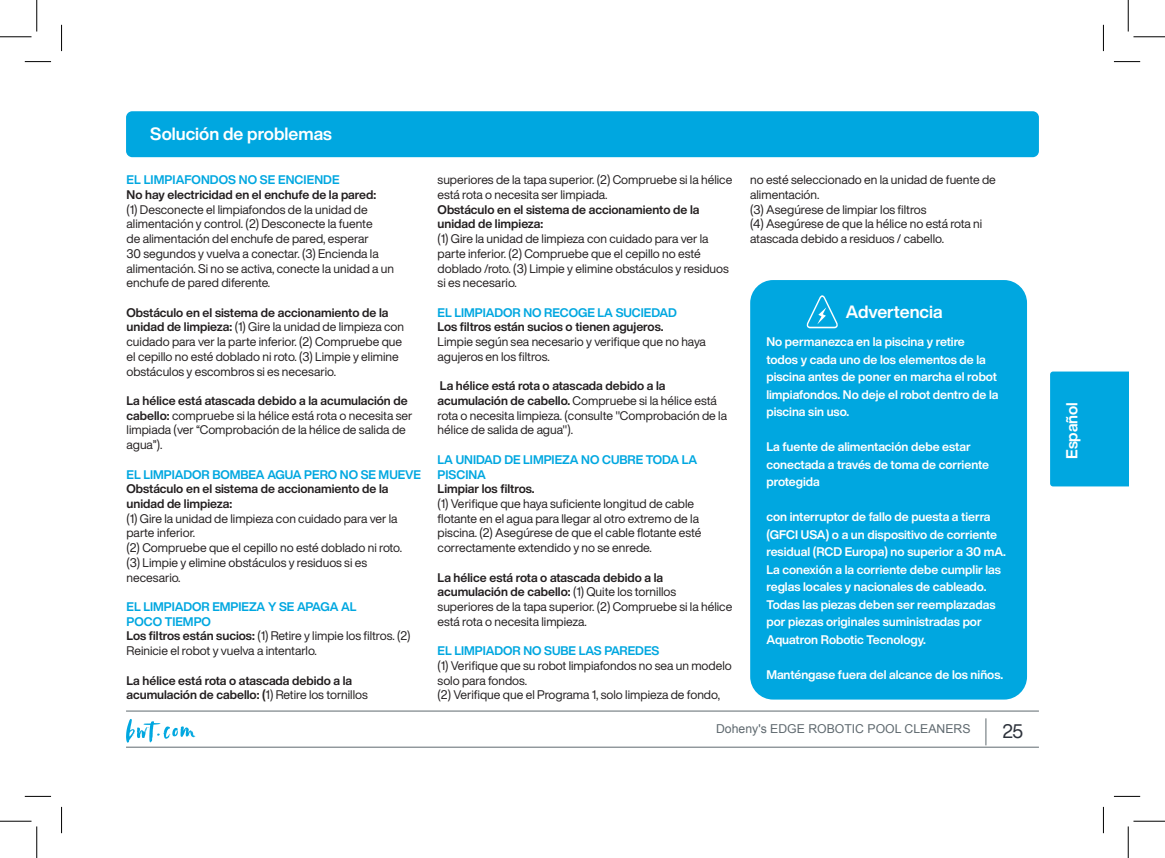
<style>
.page{position:relative;width:1165px;height:858px;background:#fff}
.page>*{position:absolute;margin:0;border:0;box-sizing:border-box;transform-origin:0 0}
.t1{font:19.25px "Helvetica Now Display";color:#2d323b}
.t2{font:700 17.5px "Helvetica Now Display";color:#fff}
.t3{font:700 15.75px "Helvetica Now Display";color:#fff}
.t4{font:12.25px/14.7px "Helvetica Now Display";color:#231f20}
.t5{font:700 12.25px/17.5px "Helvetica Now Display";color:#fff}
.t6{font:700 12.25px/14.7px "Helvetica Now Display";color:#231f20}
.t7{font:700 12.25px/14.7px "Helvetica Now Display";color:#00a7e0}
.t8{font:12.25px "Arial";color:#5f696f}
.s1{font-weight:700}
.s2{font-weight:400}
</style>
<div class="page">
<hr style="left:126px;top:746px;width:913px;height:1px;background:#5f696f">
<hr style="left:126px;top:710px;width:913px;height:1px;background:#5f696f">
<svg style="left:985px;top:718px;width:1px;height:27px"></svg>
<svg style="left:126px;top:719px;width:69px;height:23px"></svg>
<div style="left:1050px;top:371px;width:78px;height:115px;background:#00a7e0"></div>
<div style="left:1064px;top:396px;width:18px;height:63px;background:#00a7e0"></div>
<div style="left:126px;top:111px;width:913px;height:46px;background:#00a7e0;border-radius:6px"></div>
<div style="left:754px;top:284px;width:269px;height:411px;background:#00a7e0;border-radius:19px"></div>
<div style="left:750px;top:280px;width:277px;height:419px;border:9px solid #00a7e0;border-radius:19px"></div>
<svg style="left:806px;top:295px;width:32px;height:33px"></svg>
<svg style="left:25px;top:61px;width:26px;height:1px"></svg>
<svg style="left:1114px;top:61px;width:26px;height:1px"></svg>
<svg style="left:25px;top:795px;width:26px;height:1px"></svg>
<svg style="left:1114px;top:795px;width:26px;height:1px"></svg>
<svg style="left:61px;top:25px;width:1px;height:26px"></svg>
<svg style="left:61px;top:806px;width:1px;height:26px"></svg>
<svg style="left:1103px;top:25px;width:1px;height:26px"></svg>
<svg style="left:1103px;top:806px;width:1px;height:26px"></svg>
<hr style="left:0;top:36px;width:32px;height:1px;background:#000">
<hr style="left:1133px;top:36px;width:32px;height:1px;background:#000">
<hr style="left:0;top:820px;width:32px;height:1px;background:#000">
<hr style="left:1133px;top:820px;width:32px;height:1px;background:#000">
<hr style="left:36px;top:0;width:1px;height:32px;background:#000">
<hr style="left:36px;top:826px;width:1px;height:31px;background:#000">
<hr style="left:1128px;top:0;width:1px;height:32px;background:#000">
<hr style="left:1128px;top:826px;width:1px;height:31px;background:#000">
<p class="t2" style="left:150px;top:122px;width:183px">Solución de problemas</p>
<p class="t7" style="left:127px;top:172px;width:215px">EL LIMPIAFONDOS NO SE ENCIENDE</p>
<p class="t6" style="left:127px;top:187px;width:251px">No hay electricidad en el enchufe de la pared:</p>
<p class="t4" style="left:127px;top:202px;width:269px">(1) Desconecte el limpiafondos de la unidad de alimentación y control. (2) Desconecte la fuente<br>de alimentación del enchufe de pared, esperar<br>30 segundos y vuelva a conectar. (3) Encienda la alimentación. Si no se activa, conecte la unidad a un enchufe de pared diferente.</p>
<p class="t4" style="left:127px;top:305px;width:279px"><span class="s1">Obstáculo en el sistema de accionamiento de la unidad de limpieza:</span> (1) Gire la unidad de limpieza con cuidado para ver la parte inferior. (2) Compruebe que el cepillo no esté doblado ni roto. (3) Limpie y elimine obstáculos y escombros si es necesario.</p>
<p class="t4" style="left:127px;top:393px;width:287px"><span class="s1">La hélice está atascada debido a la acumulación de cabello:</span> compruebe si la hélice está rota o necesita ser limpiada (ver “Comprobación de la hélice de salida de agua”).</p>
<p class="t7" style="left:127px;top:466px;width:296px">EL LIMPIADOR BOMBEA AGUA PERO NO SE MUEVE</p>
<p class="t4" style="left:127px;top:481px;width:273px"><span class="s1">Obstáculo en el sistema de accionamiento de la unidad de limpieza:<br></span>(1) Gire la unidad de limpieza con cuidado para ver la parte inferior.</p>
<p class="t4" style="left:127px;top:540px;width:277px">(2) Compruebe que el cepillo no esté doblado ni roto.</p>
<p class="t4" style="left:127px;top:555px;width:242px">(3) Limpie y elimine obstáculos y residuos si es necesario.</p>
<p class="t7" style="left:127px;top:599px;width:231px">EL LIMPIADOR EMPIEZA Y SE APAGA AL</p>
<p class="t7" style="left:127px;top:613px;width:86px">POCO TIEMPO</p>
<p class="t4" style="left:127px;top:628px;width:285px"><span class="s1">Los filtros están sucios:</span> (1) Retire y limpie los filtros. (2)<br>Reinicie el robot y vuelva a intentarlo.</p>
<p class="t6" style="left:127px;top:672px;width:243px">La hélice está rota o atascada debido a la acumulación de cabello: (<span class="s2">1) Retire los tornillos</span></p>
<p class="t4" style="left:438px;top:172px;width:296px">superiores de la tapa superior. (2) Compruebe si la hélice está rota o necesita ser limpiada.</p>
<p class="t6" style="left:438px;top:202px;width:263px">Obstáculo en el sistema de accionamiento de la unidad de limpieza:</p>
<p class="t4" style="left:438px;top:231px;width:293px">(1) Gire la unidad de limpieza con cuidado para ver la parte inferior. (2) Compruebe que el cepillo no esté doblado /roto. (3) Limpie y elimine obstáculos y residuos si es necesario.</p>
<p class="t7" style="left:438px;top:305px;width:241px">EL LIMPIADOR NO RECOGE LA SUCIEDAD</p>
<p class="t6" style="left:438px;top:319px;width:227px">Los filtros están sucios o tienen agujeros.</p>
<p class="t4" style="left:438px;top:334px;width:270px">Limpie según sea necesario y verifique que no haya agujeros en los filtros.</p>
<p class="t4" style="left:438px;top:378px;width:291px"><span class="s1">La hélice está rota o atascada debido a la acumulación de cabello.</span> Compruebe si la hélice está rota o necesita limpieza. (consulte "Comprobación de la hélice de salida de agua").</p>
<p class="t7" style="left:438px;top:452px;width:261px">LA UNIDAD DE LIMPIEZA NO CUBRE TODA LA<br>PISCINA</p>
<p class="t6" style="left:438px;top:481px;width:98px">Limpiar los filtros.</p>
<p class="t4" style="left:438px;top:496px;width:265px">(1) Verifique que haya suficiente longitud de cable flotante en el agua para llegar al otro extremo de la piscina. (2) Asegúrese de que el cable flotante esté correctamente extendido y no se enrede.</p>
<p class="t4" style="left:438px;top:569px;width:296px"><span class="s1">La hélice está rota o atascada debido a la acumulación de cabello:</span> (1) Quite los tornillos superiores de la tapa superior. (2) Compruebe si la hélice está rota o necesita limpieza.</p>
<p class="t7" style="left:438px;top:643px;width:223px">EL LIMPIADOR NO SUBE LAS PAREDES</p>
<p class="t4" style="left:438px;top:658px;width:296px">(1) Verifique que su robot limpiafondos no sea un modelo solo para fondos.</p>
<p class="t4" style="left:438px;top:687px;width:284px">(2) Verifique que el Programa 1, solo limpieza de fondo,</p>
<p class="t4" style="left:750px;top:172px;width:247px">no esté seleccionado en la unidad de fuente de alimentación.</p>
<p class="t4" style="left:750px;top:202px;width:178px">(3) Asegúrese de limpiar los filtros</p>
<p class="t4" style="left:750px;top:217px;width:234px">(4) Asegúrese de que la hélice no está rota ni atascada debido a residuos / cabello.</p>
<p class="t2" style="left:846px;top:299px;width:98px">Advertencia</p>
<p class="t5" style="left:766px;top:333px;width:200px">No permanezca en la piscina y retire</p>
<p class="t5" style="left:766px;top:350px;width:234px">todos y cada uno de los elementos de la piscina antes de poner en marcha el robot limpiafondos. No deje el robot dentro de la piscina sin uso.</p>
<p class="t5" style="left:766px;top:438px;width:224px">La fuente de alimentación debe estar conectada a través de toma de corriente protegida</p>
<p class="t5" style="left:766px;top:508px;width:226px">con interruptor de fallo de puesta a tierra</p>
<p class="t5" style="left:766px;top:525px;width:241px">(GFCI USA) o a un dispositivo de corriente residual (RCD Europa) no superior a 30 mA.<br>La conexión a la corriente debe cumplir las reglas locales y nacionales de cableado.</p>
<p class="t5" style="left:766px;top:595px;width:231px">Todas las piezas deben ser reemplazadas por piezas originales suministradas por<br>Aquatron Robotic Tecnology.</p>
<p class="t5" style="left:766px;top:665px;width:238px">Manténgase fuera del alcance de los niños.</p>
<p class="t8" style="left:716px;top:720px;width:256px">Doheny's EDGE ROBOTIC POOL CLEANERS</p>
<h1 class="t1" style="left:1003px;top:717px;width:22px">25</h1>
<p class="t3" style="left:1061px;top:459px;width:58px;rotate:-90deg">Español</p>
</div>
